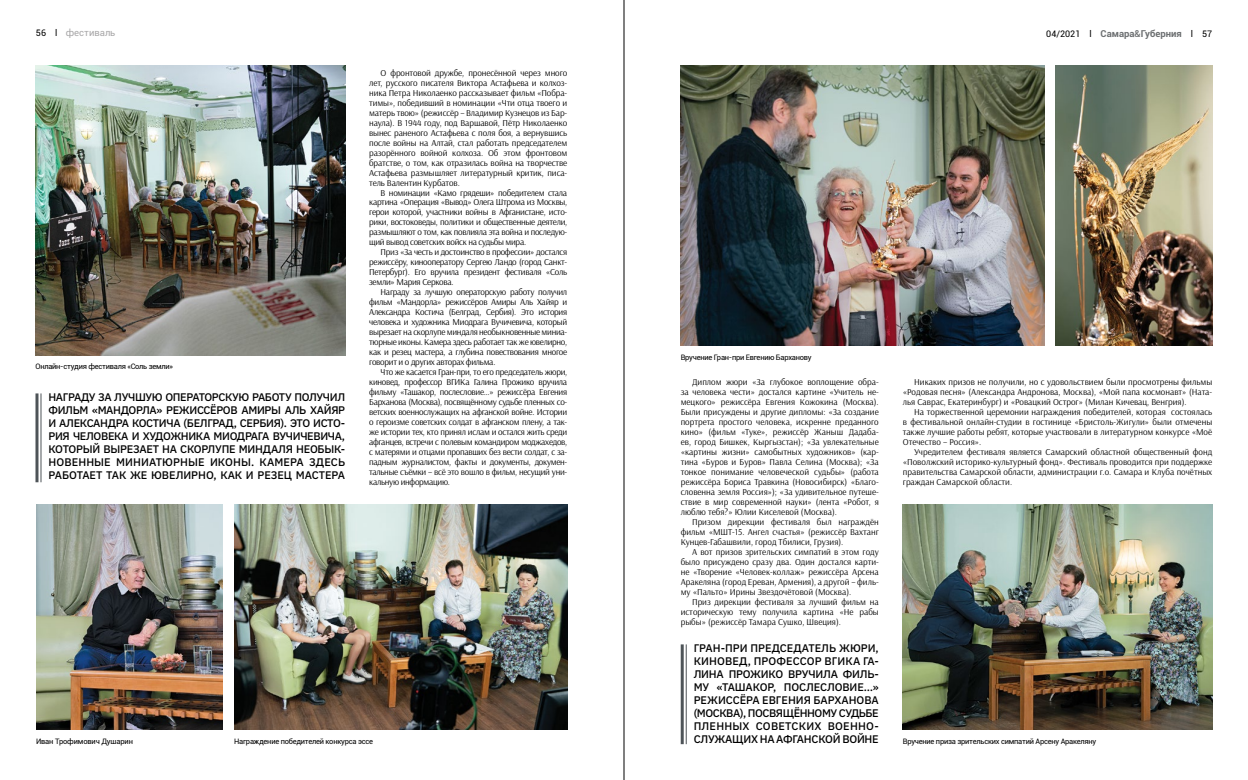
<style>
.page{position:relative;width:1248px;height:780px;background:#fff}
.page>*{position:absolute;margin:0;border:0;box-sizing:border-box;transform-origin:0 0}
.t1{font:600 11px/13px "Aneliza";color:#000;text-align:justify}
.t2{font:700 9.5px "Roboto";color:#6c6f71}
.t3{font:9.5px "Roboto";color:#a9a8a9}
.t4{font:9px/10px "Arsenal";color:#000;text-align:justify}
.t5{font:9px "Roboto";color:#000}
.t6{font:7.5px "Roboto";letter-spacing:-.03em;color:#000}
.s1{font-weight:400;font-size:9px;color:#000}
.s2{font-weight:500}
</style>
<div class="page">
<img style="left:35px;top:66px;width:310px;height:289px">
<img style="left:36px;top:504px;width:186px;height:225px">
<img style="left:1055px;top:66px;width:157px;height:279px">
<img style="left:234px;top:504px;width:333px;height:225px">
<img style="left:680px;top:66px;width:364px;height:279px">
<img style="left:902px;top:504px;width:310px;height:225px">
<hr style="left:685px;top:644px;width:1px;height:100px;background:#4e5458">
<hr style="left:680px;top:644px;width:3px;height:100px;background:#4e5458">
<hr style="left:40px;top:393px;width:1px;height:89px;background:#4e5458">
<hr style="left:35px;top:393px;width:3px;height:89px;background:#4e5458">
<hr style="left:623px;top:0;width:1px;height:780px;background:#000">
<p class="t3" style="left:66px;top:26px;width:51px">фестиваль</p>
<p class="t5" style="left:36px;top:27px;width:23px">56 l</p>
<p class="t2" style="left:1046px;top:27px;width:167px"><span class="s1">04/2021 l</span> Самара<span class="s2">&amp;</span>Губерния <span class="s1">l 57</span></p>
<p class="t4" style="left:369px;top:68px;width:199px;text-indent:11px">О фронтовой дружбе, пронесённой через много лет, русского писателя Виктора Астафьева и колхоз&shy;ника Петра Николаенко рассказывает фильм «Побра&shy;тимы», победивший в номинации «Чти отца твоего и матерь твою» (режиссёр – Владимир Кузнецов из Бар&shy;наула). В 1944 году, под Варшавой, Пётр Николаенко вынес раненого Астафьева с поля боя, а вернувшись после войны на Алтай, стал работать председателем разорённого войной колхоза. Об этом фронтовом братстве, о том, как отразилась война на творчестве Астафьева размышляет литературный критик, писа&shy;тель Валентин Курбатов.</p>
<p class="t4" style="left:369px;top:187px;width:199px;text-indent:11px">В номинации «Камо грядеши» победителем стала картина «Операция «Вывод» Олега Штрома из Москвы, герои которой, участники войны в Афганистане, исто&shy;рики, востоковеды, политики и общественные деятели, размышляют о том, как повлияла эта война и последую&shy;щий вывод советских войск на судьбы мира.</p>
<p class="t4" style="left:369px;top:247px;width:199px;text-indent:11px">Приз «За честь и достоинство в профессии» достался режиссёру, кинооператору Сергею Ландо (город Санкт-Петербург). Его вручила президент фестиваля «Соль земли» Мария Серкова.</p>
<p class="t4" style="left:369px;top:287px;width:199px;text-indent:11px">Награду за лучшую операторскую работу получил фильм «Мандорла» режиссёров Амиры Аль Хайяр и Александра Костича (Белград, Сербия). Это история человека и художника Миодрага Вучичевича, который вырезает на скорлупе миндаля необыкновенные миниа&shy;тюрные иконы. Камера здесь работает так же ювелирно, как и резец мастера, а глубина повествования многое говорит и о других авторах фильма.</p>
<p class="t4" style="left:369px;top:367px;width:200px;text-indent:11px">Что же касается Гран-при, то его председатель жюри, киновед, профессор ВГИКа Галина Прожико вручила фильму «Ташакор, послесловие…» режиссёра Евгения Барханова (Москва), посвящённому судьбе пленных со&shy;ветских военнослужащих на афганской войне. Истории о героизме советских солдат в афганском плену, а так&shy;же истории тех, кто принял ислам и остался жить среди афганцев, встречи с полевым командиром моджахедов, с матерями и отцами пропавших без вести солдат, с за&shy;падным журналистом, факты и документы, докумен&shy;тальные съёмки – всё это вошло в фильм, несущий уни&shy;кальную информацию.</p>
<p class="t6" style="left:680px;top:352px;width:132px">Вручение Гран-при Евгению Барханову</p>
<p class="t6" style="left:35px;top:361px;width:139px">Онлай н-студия фестиваля «Соль земли»</p>
<p class="t1" style="left:48px;top:390px;width:298px">НАГРАДУ ЗА ЛУЧШУЮ ОПЕРАТОРСКУЮ РАБОТУ ПОЛУЧИЛ ФИЛЬМ «МАНДОРЛА» РЕЖИССЁРОВ АМИРЫ АЛЬ ХАЙЯР И АЛЕКСАНДРА КОСТИЧА (БЕЛГРАД, СЕРБИЯ). ЭТО ИСТО-РИЯ ЧЕЛОВЕКА И ХУДОЖНИКА МИОДРАГА ВУЧИЧЕВИЧА, КОТОРЫЙ ВЫРЕЗАЕТ НА СКОРЛУПЕ МИНДАЛЯ НЕОБЫК-НОВЕННЫЕ МИНИАТЮРНЫЕ ИКОНЫ. КАМЕРА ЗДЕСЬ РАБОТАЕТ ТАК ЖЕ ЮВЕЛИРНО, КАК И РЕЗЕЦ МАСТЕРА</p>
<p class="t4" style="left:680px;top:377px;width:199px;text-indent:11px">Диплом жюри «За глубокое воплощение обра&shy;за человека чести» достался картине «Учитель не&shy;мецкого» режиссёра Евгения Кожокина (Москва).<br>Были присуждены и другие дипломы: «За создание портрета простого человека, искренне преданного кино» (фильм «Туке», режиссёр Жаныш Дадаба&shy;ев, город Бишкек, Кыргызстан); «За увлекательные «картины жизни» самобытных художников» (кар&shy;тина «Буров и Буров» Павла Селина (Москва); «За тонкое понимание человеческой судьбы» (работа режиссёра Бориса Травкина (Новосибирск) «Благо&shy;словенна земля Россия»); «За удивительное путеше&shy;ствие в мир современной науки» (лента «Робот, я люблю тебя?» Юлии Киселевой (Москва).</p>
<p class="t4" style="left:680px;top:516px;width:199px;text-indent:11px">Призом дирекции фестиваля был награждён фильм «МШТ-15. Ангел счастья» (режиссёр Вахтанг Кунцев-Габашвили, город Тбилиси, Грузия).</p>
<p class="t4" style="left:680px;top:546px;width:199px;text-indent:11px">А вот призов зрительских симпатий в этом году было присуждено сразу два. Один достался карти&shy;не «Творение «Человек-коллаж» режиссёра Арсена Аракеляна (город Ереван, Армения), а другой – филь&shy;му «Пальто» Ирины Звездочётовой (Москва).</p>
<p class="t4" style="left:680px;top:596px;width:199px;text-indent:11px">Приз дирекции фестиваля за лучший фильм на историческую тему получила картина «Не рабы рыбы» (режиссёр Тамара Сушко, Швеция).</p>
<p class="t4" style="left:902px;top:377px;width:311px;text-indent:11px">Никаких призов не получили, но с удовольствием были просмотрены фильмы «Родовая песня» (Александра Андронова, Москва), «Мой папа космонавт» (Ната&shy;лья Саврас, Екатеринбург) и «Ровацкий Острог» (Милан Кичевац, Венгрия).</p>
<p class="t4" style="left:902px;top:407px;width:311px;text-indent:11px">На торжественной церемонии награждения победителей, которая состоялась в фестивальной онлайн-студии в гостинице «Бристоль-Жигули» были отмечены также лучшие работы ребят, которые участвовали в литературном конкурсе «Моё Отечество – Россия».</p>
<p class="t4" style="left:902px;top:447px;width:311px;text-indent:11px">Учредителем фестиваля является Самарский областной общественный фонд «Поволжский историко-культурный фонд». Фестиваль проводится при поддержке правительства Самарской области, администрации г.о. Самара и Клуба почётных граждан Самарской области.</p>
<p class="t6" style="left:36px;top:736px;width:98px">Иван Трофимович Душарин</p>
<p class="t6" style="left:234px;top:736px;width:141px">Награждение победителей конкурса эссе</p>
<p class="t1" style="left:693px;top:641px;width:187px">ГРАН-ПРИ ПРЕДСЕДАТЕЛЬ ЖЮРИ, КИНОВЕД, ПРОФЕССОР ВГИКА ГА-ЛИНА ПРОЖИКО ВРУЧИЛА ФИЛЬ-МУ «ТАШАКОР, ПОСЛЕСЛОВИЕ…» РЕЖИССЁРА ЕВГЕНИЯ БАРХАНОВА (МОСКВА), ПОСВЯЩЁННОМУ СУДЬБЕ ПЛЕННЫХ СОВЕТСКИХ ВОЕННО-СЛУЖАЩИХ НА АФГАНСКОЙ ВОЙНЕ</p>
<p class="t6" style="left:902px;top:735px;width:195px">Вручение приза зрительских симпатий Арсену Аракеляну</p>
</div>
